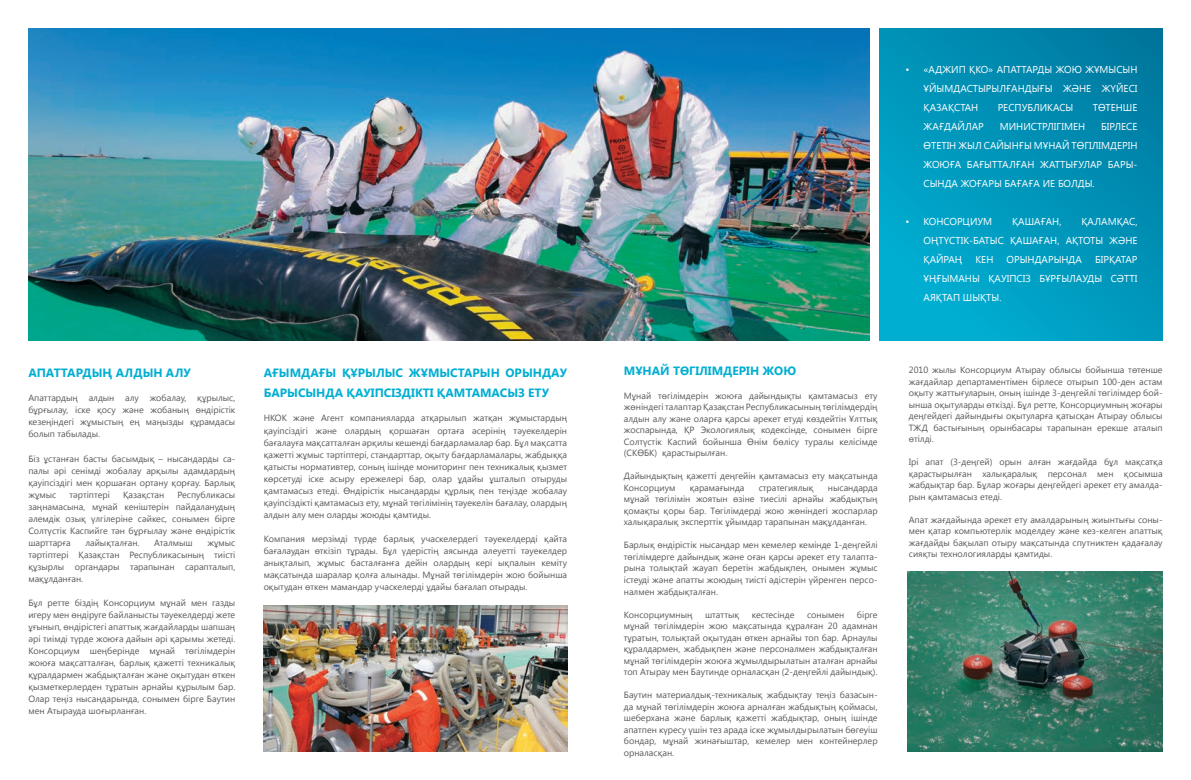
<style>
.page{position:relative;width:1191px;height:780px;background:#fff}
.page>*{position:absolute;margin:0;border:0;box-sizing:border-box;transform-origin:0 0}
.t1{font:700 12px/20px "Segoe UI";color:#00aed2}
.t2{font:10px/19px "Segoe UI";color:#fff}
.t3{font:9px/11.5px "Segoe UI";color:#57585a;text-align:justify}
</style>
<div class="page">
<img style="left:28px;top:28px;width:841px;height:312px">
<img style="left:264px;top:605px;width:303px;height:146px">
<svg style="left:879px;top:28px;width:283px;height:312px;background:#0095ba"></svg>
<img style="left:907px;top:571px;width:255px;height:180px">
<h1 class="t1" style="left:28px;top:362px;width:164px">Апаттардың алдын алу</h1>
<p class="t3" style="left:28px;top:392px;width:208px;line-height:12px">Апаттардың алдын алу жобалау, құрылыс, бұрғылау, іске қосу және жобаның өндірістік кезеңіндегі жұмыстың ең маңызды құрамдасы болып табылады.</p>
<p class="t3" style="left:28px;top:452px;width:208px;line-height:12px">Біз ұстанған басты басымдық – нысандарды са&shy;палы әрі сенімді жобалау арқылы адамдардың қауіпсіздігі мен қоршаған ортану қорғау. Барлық жұмыс</p>
<p class="t3" style="left:28px;top:488px;width:208px;line-height:12px;text-indent:149px">Республикасы заңнамасына, мұнай кеніштерін пайдаланудың әлемдік озық үлгілеріне сәйкес, сонымен бірге Солтүстік Каспийге тән бұрғылау және өндірістік шарттарға</p>
<p class="t3" style="left:70px;top:488px;width:42px">тәртіптері</p>
<p class="t3" style="left:123px;top:488px;width:43px">Қазақстан</p>
<p class="t3" style="left:85px;top:536px;width:56px">лайықталған.</p>
<p class="t3" style="left:154px;top:536px;width:40px">Аталмыш</p>
<p class="t3" style="left:28px;top:536px;width:208px;line-height:12px;text-indent:179px">жұмыс тәртіптері Қазақстан Республикасының тиісті құзырлы органдары тарапынан сарапталып, мақұлданған.</p>
<p class="t3" style="left:28px;top:596px;width:208px;line-height:12px">Бұл ретте біздің Консорциум мұнай мен газды игеру мен өндіруге байланысты тәуекелдерді жете ұғынып, өндірістегі апаттық жағдайларды шапшаң әрі тиімді түрде жоюға дайын әрі қарымы жетеді.<br>Консорциум шеңберінде мұнай төгілімдерін жоюға мақсатталған, барлық қажетті техникалық құралдармен жабдықталған және оқытудан өткен қызметкерлерден тұратын арнайы құрылым бар.<br>Олар теңіз нысандарында, сонымен бірге Баутин мен Атырауда шоғырланған.</p>
<h1 class="t1" style="left:264px;top:362px;width:305px">Ағымдағы құрылыс жұм ыстарын орындау барысында қауіпсіздікті қам тамасыз ету</h1>
<p class="t3" style="left:264px;top:412px;width:305px;line-height:12px">НКОК және Агент компанияларда атқарылып жатқан жұмыстардың қауіпсіздігі және олардың қоршаған ортаға әсерінің тәуекелдерін бағалауға мақсатталған әрқилы кешенді бағдарламалар бар. Бұл мақсатта қажетті жұмыс тәртіптері, стандарттар, оқыту бағдарламалары, жабдыққа қатысты нормативтер, соның ішінде мониторинг пен техникалық қызмет көрсетуді іске асыру ережелері бар, олар ұдайы ұшталып отыруды қамтамасыз етеді. Өндірістік нысандарды құрлық пен теңізде жобалау қауіпсіздікті қамтамасыз ету, мұнай төгілімінің тәуекелін бағалау, олардың алдын алу мен оларды жоюды қамтиды.</p>
<p class="t3" style="left:264px;top:532px;width:305px;line-height:12px">Компания мерзімді түрде барлық учаскелердегі тәуекелдерді қайта бағалаудан өткізіп тұрады. Бұл үдерістің аясында әлеуетті тәуекелдер анықталып, жұмыс басталғанға дейін олардың кері ықпалын кеміту мақсатында шаралар қолға алынады. Мұнай төгілімдерін жою бойынша оқытудан өткен мамандар учаскелерді ұдайы бағалап отырады.</p>
<h1 class="t1" style="left:624px;top:360px;width:174px">Мұнай төгілімдерін жою</h1>
<p class="t3" style="left:624px;top:389px;width:255px">Мұнай төгілімдерін жоюға дайындықты қамтамасыз ету жөніндегі талаптар Қазақстан Республикасының төгілімдердің алдын алу және оларға қарсы әрекет етуді көздейтін Ұлттық жоспарында, ҚР Экологиялық кодексінде, сонымен бірге Солтүстік Каспий бойынша Өнім бөлісу туралы келісімде (СКӨБК) қарастырылған.</p>
<p class="t3" style="left:624px;top:470px;width:255px">Дайындықтың қажетті деңгейін қамтамасыз ету мақсатында<br>Консорциум</p>
<p class="t3" style="left:624px;top:481px;width:255px;text-indent:204px">нысандарда мұнай төгілімін жоятын өзіне тиесілі арнайы жабдықтың қомақты қоры бар. Төгілімдерді жою жөніндегі жоспарлар халықаралық эксперттік ұйымдар тарапынан мақұлданған.</p>
<p class="t3" style="left:624px;top:539px;width:255px">Барлық өндірістік нысандар мен кемелер кемінде 1-деңгейлі төгілімдерге дайындық және оған қарсы әрекет ету талапта&shy;рына толықтай жауап беретін жабдықпен, онымен жұмыс істеуді және апатты жоюдың тиісті әдістерін үйренген персо&shy;налмен жабдықталған.</p>
<p class="t3" style="left:624px;top:608px;width:70px">Консорциумның</p>
<p class="t3" style="left:705px;top:608px;width:36px">штаттық</p>
<p class="t3" style="left:752px;top:608px;width:44px">кестесінде</p>
<p class="t3" style="left:807px;top:608px;width:39px">сонымен</p>
<p class="t3" style="left:689px;top:481px;width:56px">қарамағында</p>
<p class="t3" style="left:758px;top:481px;width:56px">стратегиялық</p>
<p class="t3" style="left:624px;top:608px;width:255px;text-indent:233px">бірге мұнай төгілімдерін жою мақсатында құралған 20 адамнан тұратын, толықтай оқытудан өткен арнайы топ бар. Арнаулы құралдармен, жабдықпен және персоналмен жабдықталған мұнай төгілімдерін жоюға жұмылдырылатын аталған арнайы топ Атырау мен Баутинде орналасқан (2-деңгейлі дайындық).</p>
<p class="t3" style="left:624px;top:688px;width:255px">Баутин материалдық-техникалық жабдықтау теңіз базасын&shy;да мұнай төгілімдерін жоюға арналған жабдықтың қоймасы, шеберхана және барлық қажетті жабдықтар, оның ішінде апатпен күресу үшін тез арада іске жұмылдырылатын бөгеуіш бондар, мұнай жинағыштар, кемелер мен контейнерлер орналасқан.</p>
<p class="t2" style="left:905px;top:60px;width:96px">• «Аджип ҚКО» апатта</p>
<p class="t2" style="left:923px;top:60px;width:215px;text-indent:109px">рды жою жұмысын ұйымдастырылғандығы жән е жүйесі<br>Қазақстан</p>
<p class="t2" style="left:997px;top:98px;width:57px">Республикас</p>
<p class="t2" style="left:1065px;top:98px;width:9px">ы</p>
<p class="t2" style="left:1092px;top:98px;width:46px">Төтен ше</p>
<p class="t2" style="left:923px;top:117px;width:62px">жағдайлар</p>
<p class="t2" style="left:999px;top:117px;width:85px">мин истрлігімен</p>
<p class="t2" style="left:923px;top:117px;width:215px;text-indent:177px">бірлес е өтетін жыл сайынғы мұнай тө гілімдерін жо юға бағытталған</p>
<p class="t2" style="left:923px;top:155px;width:215px;text-indent:142px">ығулар бары&shy;с ында жоғары бағаға ие болды.</p>
<p class="t2" style="left:905px;top:212px;width:30px">• Консо</p>
<p class="t2" style="left:957px;top:212px;width:37px">рциум</p>
<p class="t2" style="left:1012px;top:212px;width:51px">Қашаған ,</p>
<p class="t2" style="left:1081px;top:212px;width:42px">Қаламқас</p>
<p class="t2" style="left:1135px;top:212px;width:4px">,</p>
<p class="t2" style="left:923px;top:231px;width:156px">Оңтүстік-Батыс Қашаған, Ақтот</p>
<p class="t2" style="left:1095px;top:231px;width:44px">ы жән е</p>
<p class="t2" style="left:923px;top:250px;width:40px">Қайраң</p>
<p class="t2" style="left:975px;top:250px;width:18px">кен</p>
<p class="t2" style="left:1006px;top:250px;width:76px">орындарында</p>
<p class="t2" style="left:1095px;top:250px;width:21px">бірқата</p>
<p class="t2" style="left:1040px;top:155px;width:13px">жатт</p>
<p class="t2" style="left:923px;top:250px;width:215px;text-align:justify;text-indent:208px">р ұңғыман ы қауіпсіз бұрғылауды сәтті аяқтап</p>
<p class="t2" style="left:963px;top:288px;width:40px">шықты.</p>
<p class="t3" style="left:909px;top:364px;width:255px">2010 жылы Консорциум Атырау облысы бойынша төтенше жағдайлар департаментімен бірлесе отырып 100-ден астам оқыту жаттығуларын, оның ішінде 3-деңгейлі төгілімдер бой&shy;ынша оқытуларды өткізді. Бұл ретте, Консорциумның жоғары деңгейдегі дайындығы оқытуларға қатысқан Атырау облысы ТЖД</p>
<p class="t3" style="left:909px;top:421px;width:255px;text-indent:25px">бастығының орынбасары тарапынан ерекше аталып өтілді.</p>
<p class="t3" style="left:909px;top:456px;width:255px">Ірі апат (3-деңгей) орын алған жағдайда бұл мақсатқа қарастырылған халықаралық персонал мен қосымша жабдықтар бар. Бұлар жоғары деңгейдегі әрекет ету амалда&shy;рын қамтамасыз етеді.</p>
<p class="t3" style="left:909px;top:513px;width:255px">Апат жағдайында әрекет ету амалдарының жиынтығы соны&shy;мен қатар компьютерлік моделдеу және кез-келген апаттық жағдайды бақылап отыру мақсатында спутниктен қадағалау сияқты технологияларды қамтиды.</p>
</div>
